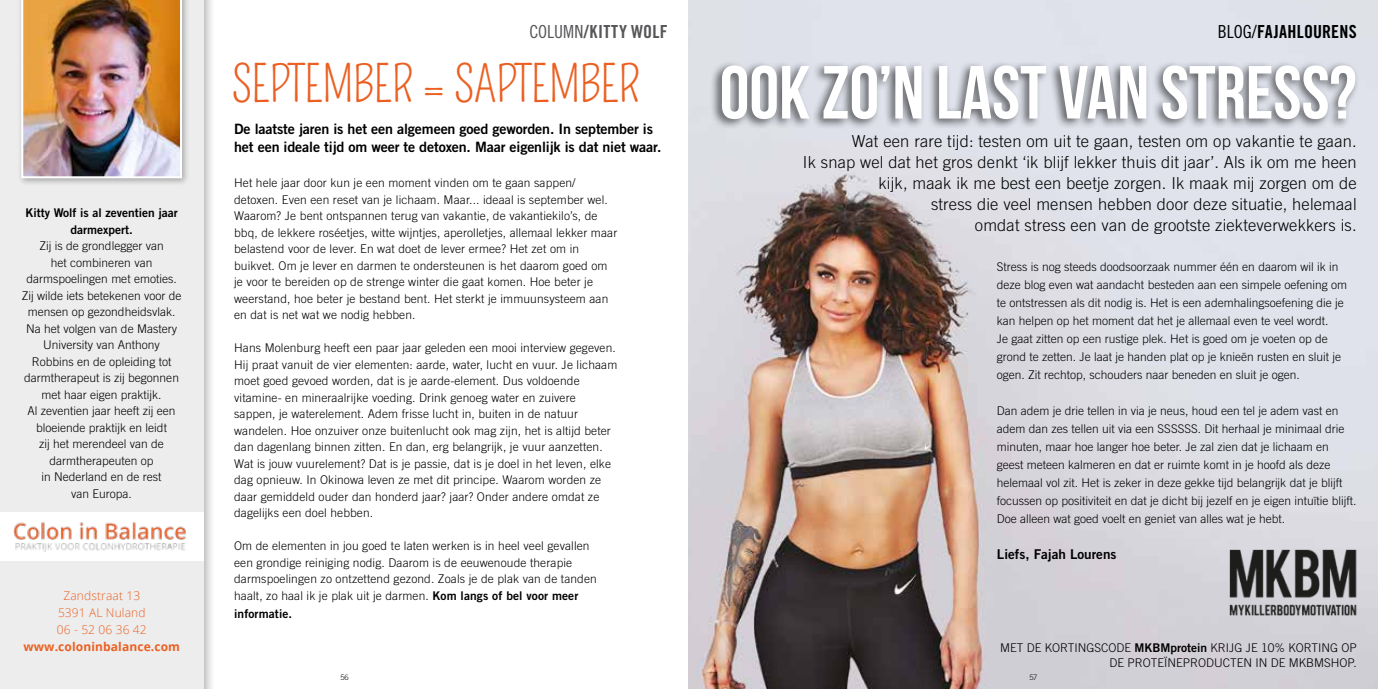
<style>
.page{position:relative;width:1378px;height:689px;background:#fff}
.page>*{position:absolute;margin:0;border:0;box-sizing:border-box;transform-origin:0 0}
.t1{font:75px "Bebas Neue";color:#fff}
.t2{font:49.5px "Pompiere";letter-spacing:-.025em;color:#eb6022}
.t3{font:18px "Trade Gothic LT Std Bd Cn 20";letter-spacing:.01em;color:#000}
.t4{font:18px "Trade Gothic LT Std Bd Cn 20";letter-spacing:.02em;color:#57575a}
.t5{font:300 16.5px/21px "Trade Gothic LT Std";letter-spacing:.01em;color:#000;text-align:right}
.t6{font:14.25px/18px "Trade Gothic LT Std Bd 2";letter-spacing:-.01em;color:#000}
.t7{font:13.5px "Trade Gothic LT Std Bd 2";color:#000}
.t8{font:300 12px/16.5px "Trade Gothic LT Std";letter-spacing:.01em;color:#000}
.t9{font:12px/16.5px "Trade Gothic LT Std Bd 2";color:#000;text-align:center}
.t10{font:300 12px/17px "Open Sans";letter-spacing:.01em;color:#eb6022;text-align:center}
.t11{font:700 12px "Open Sans";letter-spacing:.01em;color:#eb6022}
.t12{font:300 7.5px "Trade Gothic LT Std";color:#000}
.s1{font-family:"Trade Gothic LT Std Cn 18"}
.s2{font-family:"Trade Gothic LT Std Bd 2";font-weight:400}
</style>
<div class="page">
<img style="left:689px;top:0;width:689px;height:689px">
<div style="left:710px;top:60px;width:649px;height:70px;background:#000;opacity:.6"></div>
<img style="left:1229px;top:549px;width:128px;height:68px">
<div style="left:0;top:0;width:216px;height:689px;background:#000;opacity:.3"></div>
<div style="left:0;top:0;width:203px;height:689px;background:#ededed"></div>
<div style="left:0;top:512px;width:203px;height:49px;background:#fff"></div>
<img style="left:13px;top:522px;width:173px;height:30px">
<div style="left:17px;top:0;width:173px;height:186px;background:#000;opacity:.3"></div>
<img style="left:21px;top:0;width:161px;height:178px">
<p class="t9" style="left:25px;top:204px;width:154px">Kitty Wolf is al zeventien jaar darmexpert.</p>
<p class="t8" style="left:22px;top:237px;width:161px;text-align:center">Zij is de grondlegger van<br>het combineren van darmspoelingen met emoties.<br>Zij wilde iets betekenen voor de mensen op gezondheidsvlak.<br>Na het volgen van de Mastery<br>University van Anthony<br>Robbins en de opleiding tot darmtherapeut is zij begonnen met haar eigen praktijk.<br>Al zeventien jaar heeft zij een bloeiende praktijk en leidt<br>zij het merendeel van de darmtherapeuten op<br>in Nederland en de rest<br>van Europa.</p>
<p class="t10" style="left:57px;top:586px;width:91px">Zandstraat 13<br>5391 AL Nuland<br>06 - 52 06 36 42</p>
<p class="t11" style="left:23px;top:638px;width:158px">www.coloninbalance.com</p>
<h3 class="t4" style="left:529px;top:21px;width:140px"><span class="s1">COLUMN</span>/KITTY WOLF</h3>
<h2 class="t2" style="left:232px;top:55px;width:410px">SEPTEMBER = SAPTEMBER</h2>
<p class="t6" style="left:234px;top:119px;width:429px">De laatste jaren is het een algemeen goed geworden. In september is het een ideale tijd om weer te detoxen. Maar eigenlijk is dat niet waar.</p>
<p class="t8" style="left:234px;top:175px;width:385px">Het hele jaar door kun je een moment vinden om te gaan sappen/ detoxen. Even een reset van je lichaam. Maar... ideaal is september wel.<br>Waarom? Je bent ontspannen terug van vakantie, de vakantiekilo’s, de bbq, de lekkere roséetjes, witte wijntjes, aperolletjes, allemaal lekker maar belastend voor de lever. En wat doet de lever ermee? Het zet om in buikvet. Om je lever en darmen te ondersteunen is het daarom goed om je voor te bereiden op de strenge winter die gaat komen. Hoe beter je weerstand, hoe beter je bestand bent. Het sterkt je immuunsysteem aan en dat is net wat we nodig hebben.</p>
<p class="t8" style="left:234px;top:340px;width:385px">Hans Molenburg heeft een paar jaar geleden een mooi interview gegeven.<br>Hij praat vanuit de vier elementen: aarde, water, lucht en vuur. Je lichaam moet goed gevoed worden, dat is je aarde-element. Dus voldoende vitamine- en mineraalrijke voeding. Drink genoeg water en zuivere sappen, je waterelement. Adem frisse lucht in, buiten in de natuur wandelen. Hoe onzuiver onze buitenlucht ook mag zijn, het is altijd beter dan dagenlang binnen zitten. En dan, erg belangrijk, je vuur aanzetten.<br>Wat is jouw vuurelement? Dat is je passie, dat is je doel in het leven, elke dag opnieuw. In Okinowa leven ze met dit principe. Waarom worden ze daar gemiddeld ouder dan honderd jaar? jaar? Onder andere omdat ze dagelijks een doel hebben.</p>
<p class="t8" style="left:234px;top:538px;width:364px">Om de elementen in jou goed te laten werken is in heel veel gevallen een grondige reiniging nodig. Daarom is de eeuwenoude therapie darmspoelingen zo ontzettend gezond. Zoals je de plak van de tanden haalt, zo haal ik je plak uit je darmen. <span class="s2">Kom langs of bel voor meer</span></p>
<p class="t9" style="left:234px;top:605px;width:60px">informatie.</p>
<h3 class="t3" style="left:1218px;top:21px;width:140px"><span class="s1">BLOG/</span>FAJAHLOURENS</h3>
<h1 class="t1" style="left:719px;top:51px;width:638px">OOK ZO’N LAST VAN STRESS?</h1>
<p class="t5" style="left:803px;top:131px;width:555px">Wat een rare tijd: testen om uit te gaan, testen om op vakantie te gaan.<br>Ik snap wel dat het gros denkt ‘ik blijf lekker thuis dit jaar’. Als ik om me heen kijk, maak ik me best een beetje zorgen. Ik maak mij zorgen om de<br>stress die veel mensen hebben door deze situatie, helemaal<br>omdat stress een van de grootste ziekteverwekkers is.</p>
<p class="t8" style="left:997px;top:258px;width:352px;line-height:18px">Stress is nog steeds doodsoorzaak nummer één en daarom wil ik in deze blog even wat aandacht besteden aan een simpele oefening om te ontstressen als dit nodig is. Het is een ademhalingsoefening die je kan helpen op het moment dat het je allemaal even te veel wordt.<br>Je gaat zitten op een rustige plek. Het is goed om je voeten op de grond te zetten. Je laat je handen plat op je knieën rusten en sluit je ogen. Zit rechtop, schouders naar beneden en sluit je ogen.</p>
<p class="t8" style="left:997px;top:402px;width:361px;line-height:18px">Dan adem je drie tellen in via je neus, houd een tel je adem vast en adem dan zes tellen uit via een SSSSSS. Dit herhaal je minimaal drie minuten, maar hoe langer hoe beter. Je zal zien dat je lichaam en geest meteen kalmeren en dat er ruimte komt in je hoofd als deze helemaal vol zit. Het is zeker in deze gekke tijd belangrijk dat je blijft focussen op positiviteit en dat je dicht bij jezelf en je eigen intuïtie blijft.<br>Doe alleen wat goed voelt en geniet van alles wat je hebt.</p>
<p class="t7" style="left:997px;top:546px;width:121px">Liefs, Fajah Lourens</p>
<p class="t8" style="left:1000px;top:640px;width:358px;line-height:15px;text-align:right">MET DE KORTINGSCODE <span class="s2">MKBMprotein</span> KRIJG JE 10% KORTING OP<br>DE PROTEÏNEPRODUCTEN IN DE MKBMSHOP.</p>
<p class="t12" style="left:340px;top:672px;width:10px">56</p>
<p class="t12" style="left:1029px;top:672px;width:9px">57</p>
</div>
